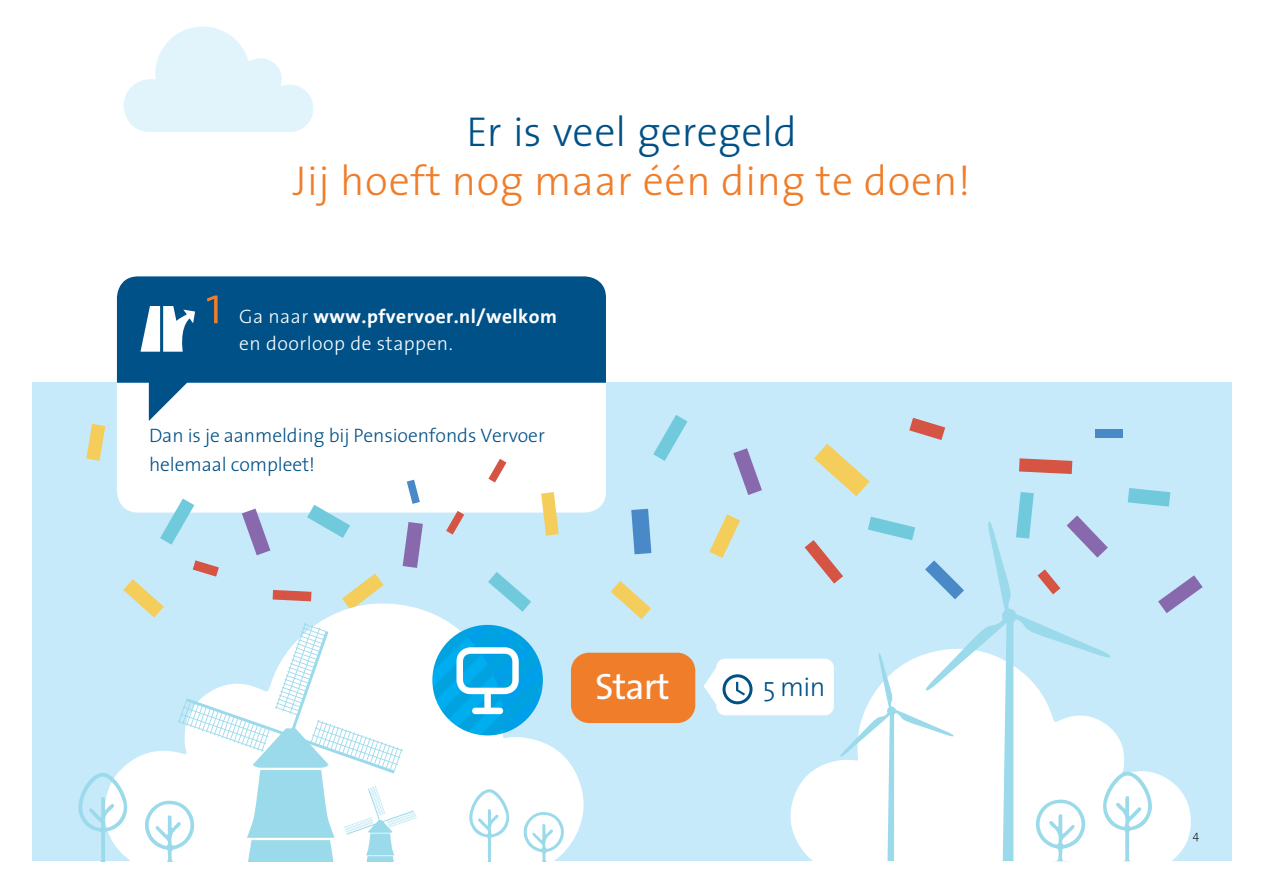
<style>
.page{position:relative;width:1263px;height:893px;background:#fff}
.page>*{position:absolute;margin:0;border:0;box-sizing:border-box;transform-origin:0 0}
.t1{font:300 54px "The Sans";color:#f07d29}
.t2{font:300 42px "The Sans";letter-spacing:.015em;color:#f07d29}
.t3{font:300 42px "The Sans";color:#005187}
.t4{font:36.9px "The Sans";letter-spacing:-.025em;color:#fff}
.t5{font:300 27px "The Sans";color:#005187}
.t6{font:300 19.5px/28.5px "The Sans";letter-spacing:-.005em;color:#005187}
.t7{font:700 19.5px "The Sans B7";letter-spacing:.025em;color:#fff}
.t8{font:300 19.5px "The Sans";letter-spacing:.025em;color:#fff}
.t9{font:300 12px "The Sans";color:#231f20}
.s1{font-family:"The Sans";font-weight:300}
</style>
<div class="page">
<div style="left:32px;top:383px;width:1199px;height:478px;background:#c6eafa"></div>
<div style="left:117px;top:383px;width:489px;height:130px;background:#fff"></div>
<div style="left:117px;top:276px;width:489px;height:107px;background:#005187"></div>
<svg style="left:140px;top:306px;width:55px;height:115px"></svg>
<svg style="left:86px;top:424px;width:19px;height:37px"></svg>
<svg style="left:242px;top:509px;width:28px;height:46px"></svg>
<svg style="left:160px;top:499px;width:34px;height:46px"></svg>
<svg style="left:273px;top:590px;width:38px;height:10px"></svg>
<svg style="left:193px;top:560px;width:26px;height:17px"></svg>
<svg style="left:123px;top:579px;width:33px;height:21px"></svg>
<svg style="left:733px;top:448px;width:29px;height:47px"></svg>
<svg style="left:653px;top:415px;width:34px;height:46px"></svg>
<svg style="left:611px;top:581px;width:40px;height:38px"></svg>
<svg style="left:307px;top:505px;width:43px;height:33px"></svg>
<svg style="left:488px;top:459px;width:18px;height:23px"></svg>
<svg style="left:446px;top:511px;width:18px;height:24px"></svg>
<svg style="left:407px;top:480px;width:13px;height:24px"></svg>
<svg style="left:541px;top:492px;width:18px;height:44px"></svg>
<svg style="left:631px;top:509px;width:20px;height:45px"></svg>
<svg style="left:709px;top:514px;width:31px;height:44px"></svg>
<svg style="left:403px;top:522px;width:20px;height:46px"></svg>
<svg style="left:488px;top:572px;width:41px;height:28px"></svg>
<svg style="left:342px;top:574px;width:42px;height:26px"></svg>
<svg style="left:124px;top:26px;width:189px;height:106px"></svg>
<svg style="left:788px;top:658px;width:343px;height:204px"></svg>
<svg style="left:102px;top:600px;width:483px;height:262px;fill:#fdfefe"></svg>
<svg style="left:78px;top:623px;width:339px;height:238px"></svg>
<svg style="left:467px;top:788px;width:118px;height:73px;background:#eef8fc"></svg>
<svg style="left:432px;top:625px;width:111px;height:110px;background:#4ec0ed"></svg>
<div style="left:571px;top:653px;width:124px;height:70px;background:#f07d29;border-radius:18px"></div>
<div style="left:716px;top:659px;width:118px;height:56px;background:#fff;border-radius:9px"></div>
<svg style="left:722px;top:674px;width:30px;height:30px"></svg>
<svg style="left:805px;top:418px;width:397px;height:443px"></svg>
<h2 class="t3" style="left:467px;top:97px;width:332px">Er is veel geregeld</h2>
<h2 class="t2" style="left:293px;top:146px;width:679px">Jij hoeft nog maar één ding te doen!</h2>
<h1 class="t1" style="left:205px;top:260px;width:20px">1</h1>
<p class="t7" style="left:239px;top:306px;width:319px"><span class="s1">Ga naar</span> www.pfvervoer.nl/welkom</p>
<p class="t8" style="left:239px;top:328px;width:215px">en doorloop de stappen.</p>
<p class="t6" style="left:149px;top:421px;width:397px">Dan is je aanmelding bij Pensioenfonds Vervoer helemaal compleet!</p>
<h3 class="t4" style="left:595px;top:655px;width:76px">Start</h3>
<h3 class="t5" style="left:763px;top:664px;width:64px">5 min</h3>
<p class="t9" style="left:1193px;top:825px;width:8px">4</p>
</div>
